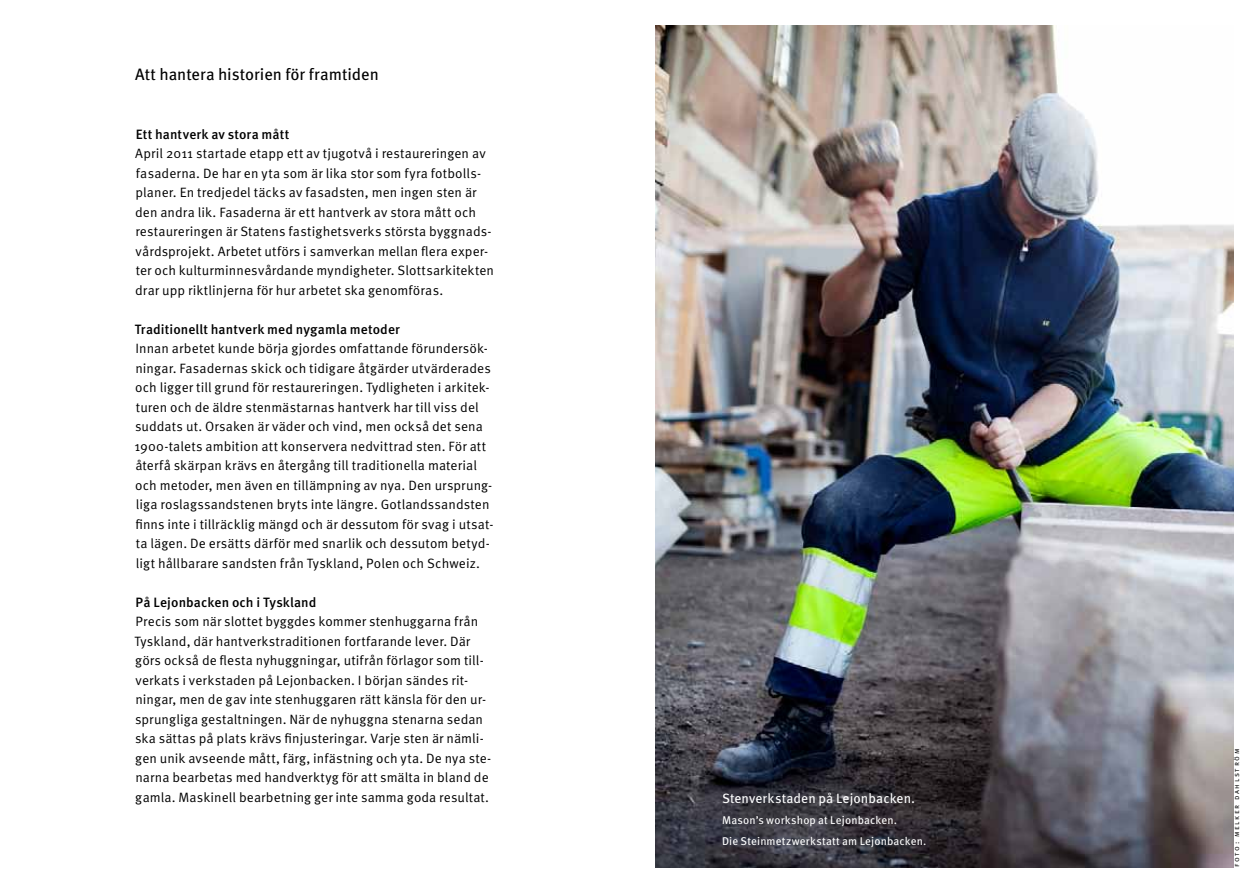
<style>
.page{position:relative;width:1259px;height:893px;background:#fff}
.page>*{position:absolute;margin:0;border:0;box-sizing:border-box;transform-origin:0 0}
.t1{font:16.5px "Meta OT";color:#000}
.t2{font:13.5px/19.5px "Meta OT";letter-spacing:.005em;color:#000}
.t3{font:500 13.5px "Meta OT";letter-spacing:.005em;color:#000}
.t4{font:13.5px "Meta OT";letter-spacing:.005em;color:#fff}
.t5{font:11.25px/20.7px "Meta OT";letter-spacing:.015em;color:#fff}
.t6{font:7.5px "Meta OT";letter-spacing:.225em;color:#000}
</style>
<div class="page">
<img style="left:655px;top:26px;width:578px;height:841px">
<p class="t1" style="left:135px;top:64px;width:245px">Att hantera historien för framtiden</p>
<p class="t3" style="left:136px;top:126px;width:155px">Ett hantverk av stora mått</p>
<p class="t2" style="left:135px;top:144px;width:360px">April 2011 startade etapp ett av tjugotvå i restaureringen av fasaderna. De har en yta som är lika stor som fyra fotbolls&shy;planer. En tredjedel täcks av fasadsten, men ingen sten är den andra lik. Fasaderna är ett hantverk av stora mått och restaureringen är Statens fastighetsverks största byggnads&shy;vårdsprojekt. Arbetet utförs i samverkan mellan flera exper&shy;ter och kulturminnesvårdande myndigheter. Slottsarkitekten drar upp riktlinjerna för hur arbetet ska genomföras.</p>
<p class="t3" style="left:135px;top:321px;width:267px">Traditionellt hantverk med nygamla metoder</p>
<p class="t2" style="left:134px;top:339px;width:360px">Innan arbetet kunde börja gjordes omfattande förundersök&shy;ningar. Fasadernas skick och tidigare åtgärder utvärderades och ligger till grund för restaureringen. Tydligheten i arkitek&shy;turen och de äldre stenmästarnas hantverk har till viss del suddats ut. Orsaken är väder och vind, men också det sena 1900-talets ambition att konservera nedvittrad sten. För att återfå skärpan krävs en återgång till traditionella material och metoder, men även en tillämpning av nya. Den ursprung&shy;liga roslagssandstenen bryts inte längre. Gotlandssandsten finns inte i tillräcklig mängd och är dessutom för svag i utsat&shy;ta lägen. De ersätts därför med snarlik och dessutom betyd&shy;ligt hållbarare sandsten från Tyskland, Polen och Schweiz.</p>
<p class="t3" style="left:136px;top:594px;width:182px">På Lejonbacken och i Tyskland</p>
<p class="t2" style="left:135px;top:612px;width:358px">Precis som när slottet byggdes kommer stenhuggarna från Tyskland, där hantverkstraditionen fortfarande lever. Där görs också de flesta nyhuggningar, utifrån förlagor som till&shy;verkats i verkstaden på Lejonbacken. I början sändes rit&shy;ningar, men de gav inte stenhuggaren rätt känsla för den ur&shy;sprungliga gestaltningen. När de nyhuggna stenarna sedan ska sättas på plats krävs finjusteringar. Varje sten är nämli&shy;gen unik avseende mått, färg, infästning och yta. De nya ste&shy;narna bearbetas med handverktyg för att smälta in bland de gamla. Maskinell bearbetning ger inte samma goda resultat.</p>
<p class="t4" style="left:722px;top:790px;width:195px">Stenverkstaden på Lejonbacken.</p>
<p class="t5" style="left:722px;top:810px;width:206px">Mason’s workshop at Lejonbacken.<br>Die Steinmetzwerkstatt am Lejonbacken.</p>
<p class="t6" style="left:1232px;top:867px;width:120px;rotate:-90deg">foto: melker dahlström</p>
</div>
